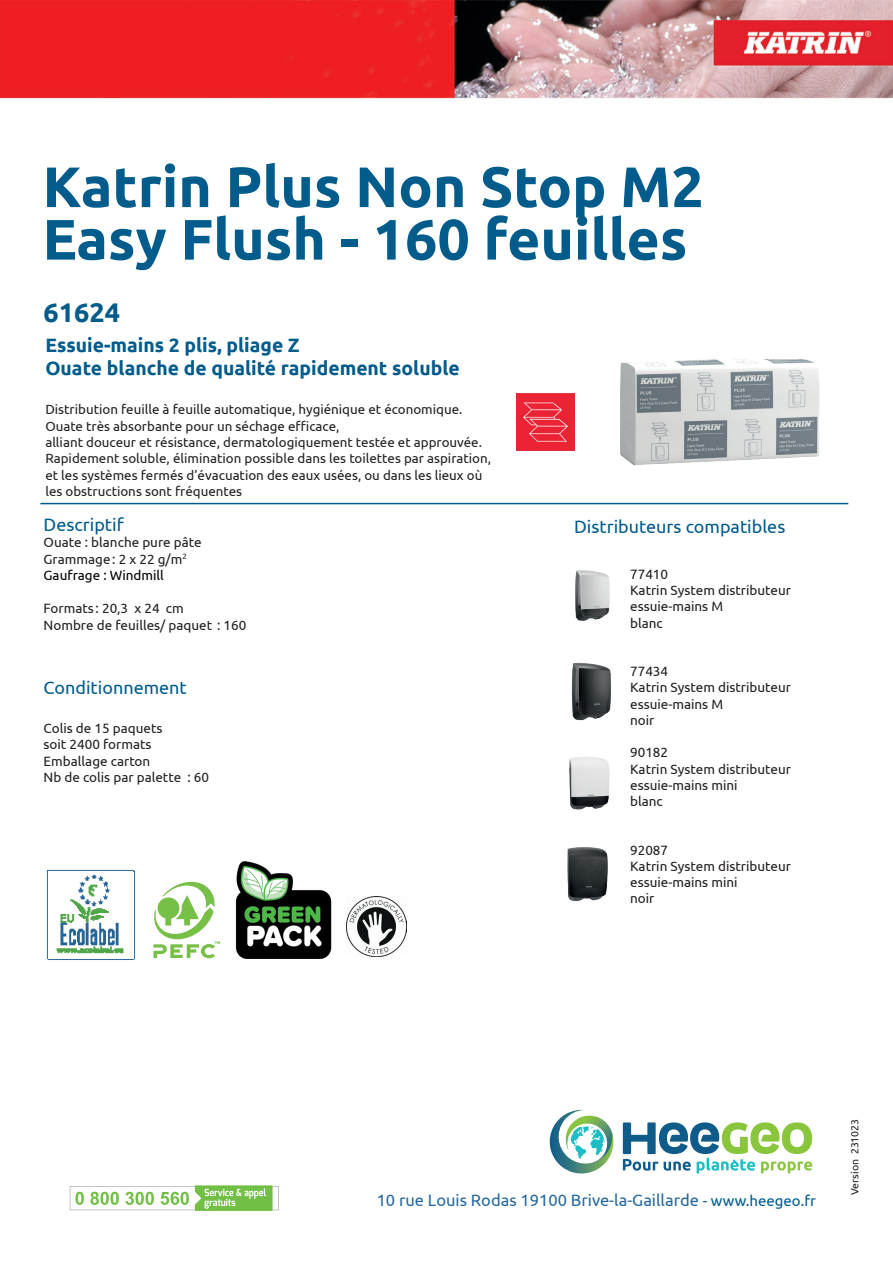
<style>
.page{position:relative;width:893px;height:1263px;background:#fff}
.page>*{position:absolute;margin:0;border:0;box-sizing:border-box;transform-origin:0 0}
.t1{font:700 57px/52.5px "Ubuntu";color:#015b8b}
.t2{font:700 27px "Ubuntu";color:#015b8b}
.t3{font:700 19.35px/23.1px "Ubuntu";color:#015b8b}
.t4{font:18px "Ubuntu";color:#015b8b}
.t5{font:16.5px "Ubuntu";color:#26699e}
.t6{font:13.5px/16.2px "Ubuntu";color:#231f20}
.t7{font:13.35px/16.4px "Ubuntu";color:#231f20}
.t8{font:10.5px "Ubuntu";color:#231f20}
.s1{color:#000}
.s2{font-size:15px;color:#015b8b}
</style>
<div class="page">
<hr style="left:40px;top:503px;width:808px;height:1px;background:#015b8b">
<svg style="left:70px;top:1185px;width:209px;height:26px"></svg>
<svg style="left:550px;top:1110px;width:64px;height:64px"></svg>
<svg style="left:623px;top:1122px;width:189px;height:51px"></svg>
<img style="left:0;top:0;width:893px;height:99px">
<img style="left:517px;top:393px;width:57px;height:57px">
<img style="left:620px;top:359px;width:200px;height:106px">
<img style="left:575px;top:570px;width:35px;height:51px">
<img style="left:572px;top:662px;width:39px;height:59px">
<img style="left:569px;top:757px;width:41px;height:53px">
<img style="left:567px;top:847px;width:41px;height:55px">
<img style="left:347px;top:897px;width:59px;height:59px">
<img style="left:46px;top:870px;width:90px;height:90px">
<svg style="left:153px;top:882px;width:67px;height:76px"></svg>
<img style="left:235px;top:862px;width:97px;height:97px">
<h1 class="t1" style="left:43px;top:160px;width:663px">Katrin Plus Non Stop M2<br>Easy Flush - 160 feuilles</h1>
<h2 class="t2" style="left:44px;top:296px;width:78px">61624</h2>
<h3 class="t3" style="left:45px;top:333px;width:416px">Essuie-mains 2 plis, pliage Z<br>Ouate blanche de qualité rapidement soluble</h3>
<p class="t7" style="left:45px;top:401px;width:447px">Distribution feuille à feuille automatique, hygiénique et économique.<br>Ouate très absorbante pour un séchage efficace,<br>alliant douceur et résistance, dermatologiquement testée et approuvée.<br>Rapidement soluble, élimination possible dans les toilettes par aspiration, et les systèmes fermés d’évacuation des eaux usées, ou dans les lieux où les obstructions sont fréquentes</p>
<h3 class="t4" style="left:44px;top:513px;width:82px">Descriptif</h3>
<p class="t6" style="left:44px;top:534px;width:160px">Ouate : blanche pure pâte<br>Grammage: 2 x 22 g/m<sup>2<br></sup><span class="s1">Gaufrage : Windmill</span></p>
<p class="t6" style="left:44px;top:600px;width:204px">Formats : 20,3 x 24 cm<br>Nombre de feuilles/ paquet : 160</p>
<h3 class="t4" style="left:574px;top:516px;width:213px">Distributeurs compatibles</h3>
<p class="t6" style="left:630px;top:566px;width:162px">77410<br>Katrin System distributeur essuie-mains M<br>blanc</p>
<p class="t6" style="left:630px;top:663px;width:162px">77434<br>Katrin System distributeur essuie-mains M<br>noir</p>
<p class="t6" style="left:630px;top:744px;width:162px">90182<br>Katrin System distributeur essuie-mains mini<br>blanc</p>
<p class="t6" style="left:630px;top:841px;width:162px">92087<br>Katrin System distributeur essuie-mains mini<br>noir</p>
<h3 class="t4" style="left:44px;top:677px;width:145px">Conditionnement</h3>
<p class="t6" style="left:44px;top:719px;width:167px">Colis de 15 paquets<br>soit 2400 formats<br>Emballage carton<br>Nb de colis par palette : 60</p>
<p class="t5" style="left:377px;top:1190px;width:441px">10 rue Louis Rodas 19100 Brive-la-Gaillarde <span class="s2">- www.heegeo.fr</span></p>
<p class="t8" style="left:848px;top:1195px;width:78px;rotate:-90deg">Version 231023</p>
</div>
